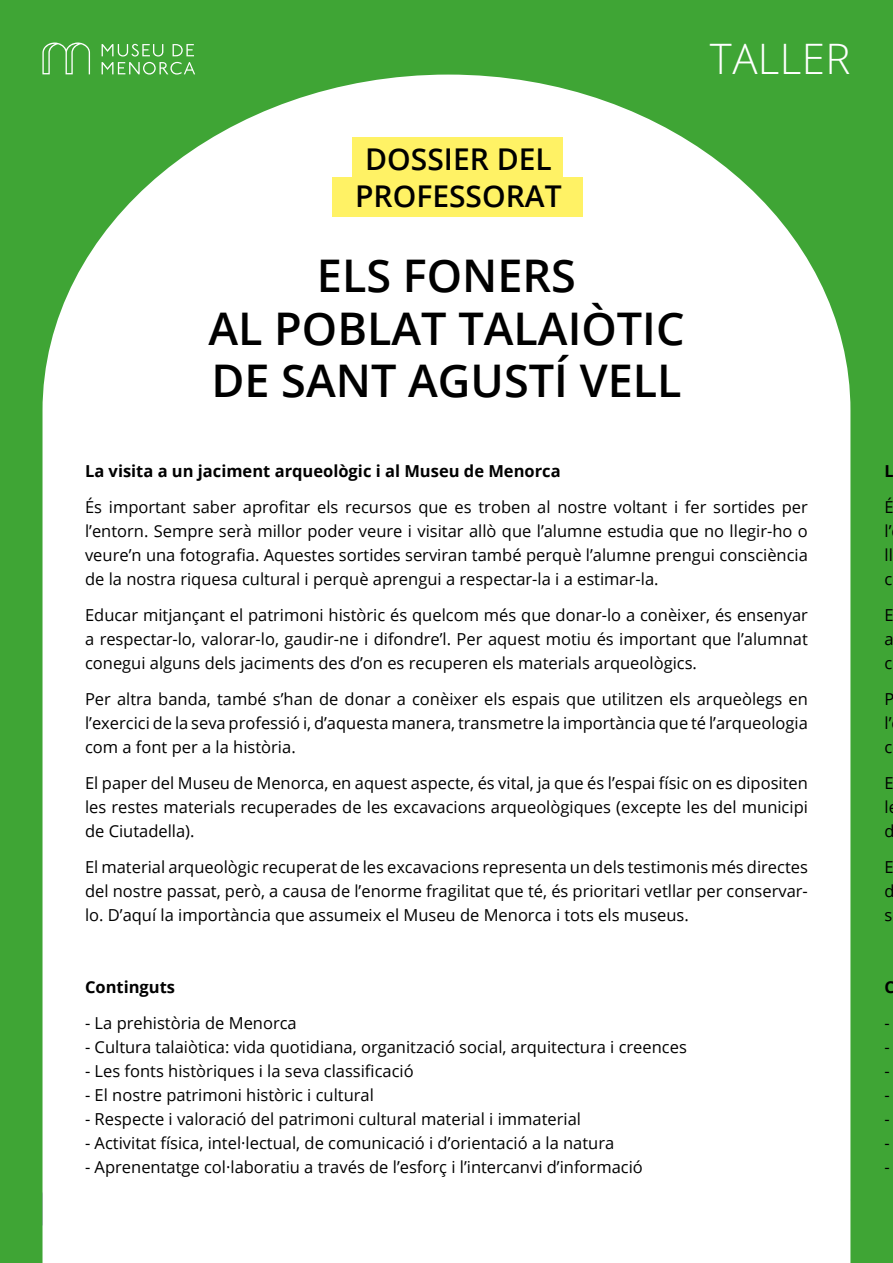
<style>
.page{position:relative;width:893px;height:1263px;background:#3fa535}
.page>*{position:absolute;margin:0;border:0;box-sizing:border-box;transform-origin:0 0}
.t1{font:600 45px/52.5px "Open Sans";color:#000;text-align:center}
.t2{font:300 42px "Open Sans";letter-spacing:.01em;color:#fff}
.t3{font:600 30px/36.5px "Open Sans";color:#000;text-align:center}
.t4{font:16.5px/24px "Open Sans";color:#000;text-align:justify}
.t5{font:700 16.5px "Open Sans";color:#000}
</style>
<div class="page">
<div style="left:43px;top:75px;width:807px;height:1188px;background:#fff"></div>
<svg style="left:102px;top:44px;width:93px;height:31px"></svg>
<svg style="left:42px;top:43px;width:48px;height:31px"></svg>
<div style="left:352px;top:137px;width:211px;height:40px;background:#fff265"></div>
<div style="left:332px;top:177px;width:251px;height:40px;background:#fff265"></div>
<h2 class="t2" style="left:710px;top:30px;width:142px">TALLER</h2>
<h3 class="t3" style="left:355px;top:140px;width:208px">DOSSIER DEL<br>PROFESSORAT</h3>
<h1 class="t1" style="left:208px;top:249px;width:478px">ELS FONERS<br>AL POBLAT TALAIÒTIC<br>DE SANT AGUSTÍ VELL</h1>
<p class="t5" style="left:85px;top:459px;width:477px">La visita a un jaciment arqueològic i al Museu de Menorca</p>
<p class="t4" style="left:85px;top:494px;width:724px">És important saber aprofitar els recursos que es troben al nostre voltant i fer sortides per l’entorn. Sempre serà millor poder veure i visitar allò que l’alumne estudia que no llegir-ho o veure’n una fotografia. Aquestes sortides serviran també perquè l’alumne prengui consciència de la nostra riquesa cultural i perquè aprengui a respectar-la i a estimar-la.</p>
<p class="t4" style="left:85px;top:602px;width:724px">Educar mitjançant el patrimoni històric és quelcom més que donar-lo a conèixer, és ensenyar a respectar-lo, valorar-lo, gaudir-ne i difondre’l. Per aquest motiu és important que l’alumnat conegui alguns dels jaciments des d’on es recuperen els materials arqueològics.</p>
<p class="t4" style="left:85px;top:686px;width:724px">Per altra banda, també s’han de donar a conèixer els espais que utilitzen els arqueòlegs en l’exercici de la seva professió i, d’aquesta manera, transmetre la importància que té l’arqueologia com a font per a la història.</p>
<p class="t4" style="left:85px;top:770px;width:724px">El paper del Museu de Menorca, en aquest aspecte, és vital, ja que és l’espai físic on es dipositen les restes materials recuperades de les excavacions arqueològiques (excepte les del municipi de Ciutadella).</p>
<p class="t4" style="left:85px;top:854px;width:724px">El material arqueològic recuperat de les excavacions representa un dels testimonis més directes del nostre passat, però, a causa de l’enorme fragilitat que té, és prioritari vetllar per conservar&shy;lo. D’aquí la importància que assumeix el Museu de Menorca i tots els museus.</p>
<p class="t5" style="left:85px;top:975px;width:92px">Continguts</p>
<p class="t4" style="left:85px;top:1010px;width:213px">- La prehistòria de Menorca</p>
<p class="t4" style="left:85px;top:1034px;width:603px">- Cultura talaiòtica: vida quotidiana, organització social, arquitectura i creences</p>
<p class="t4" style="left:85px;top:1058px;width:330px">- Les fonts històriques i la seva classificació</p>
<p class="t4" style="left:85px;top:1082px;width:290px">- El nostre patrimoni històric i cultural</p>
<p class="t4" style="left:85px;top:1106px;width:497px">- Respecte i valoració del patrimoni cultural material i immaterial</p>
<p class="t4" style="left:85px;top:1130px;width:531px">- Activitat física, intel·lectual, de comunicació i d’orientació a la natura</p>
<p class="t4" style="left:85px;top:1154px;width:559px">- Aprenentatge col·laboratiu a través de l’esforç i l’intercanvi d’informació</p>
<p class="t5" style="left:884px;top:459px;width:11px">L</p>
<p class="t4" style="left:884px;top:494px;width:11px;text-align:left">É l’ ll c</p>
<p class="t4" style="left:884px;top:602px;width:11px">E a c</p>
<p class="t4" style="left:884px;top:686px;width:11px;text-align:left">P l’ c</p>
<p class="t4" style="left:884px;top:770px;width:12px;text-align:left">E l d</p>
<p class="t4" style="left:884px;top:854px;width:12px">E d s</p>
<p class="t5" style="left:884px;top:975px;width:12px">C</p>
<p class="t4" style="left:884px;top:1010px;width:7px">- - - - - - -</p>
</div>
